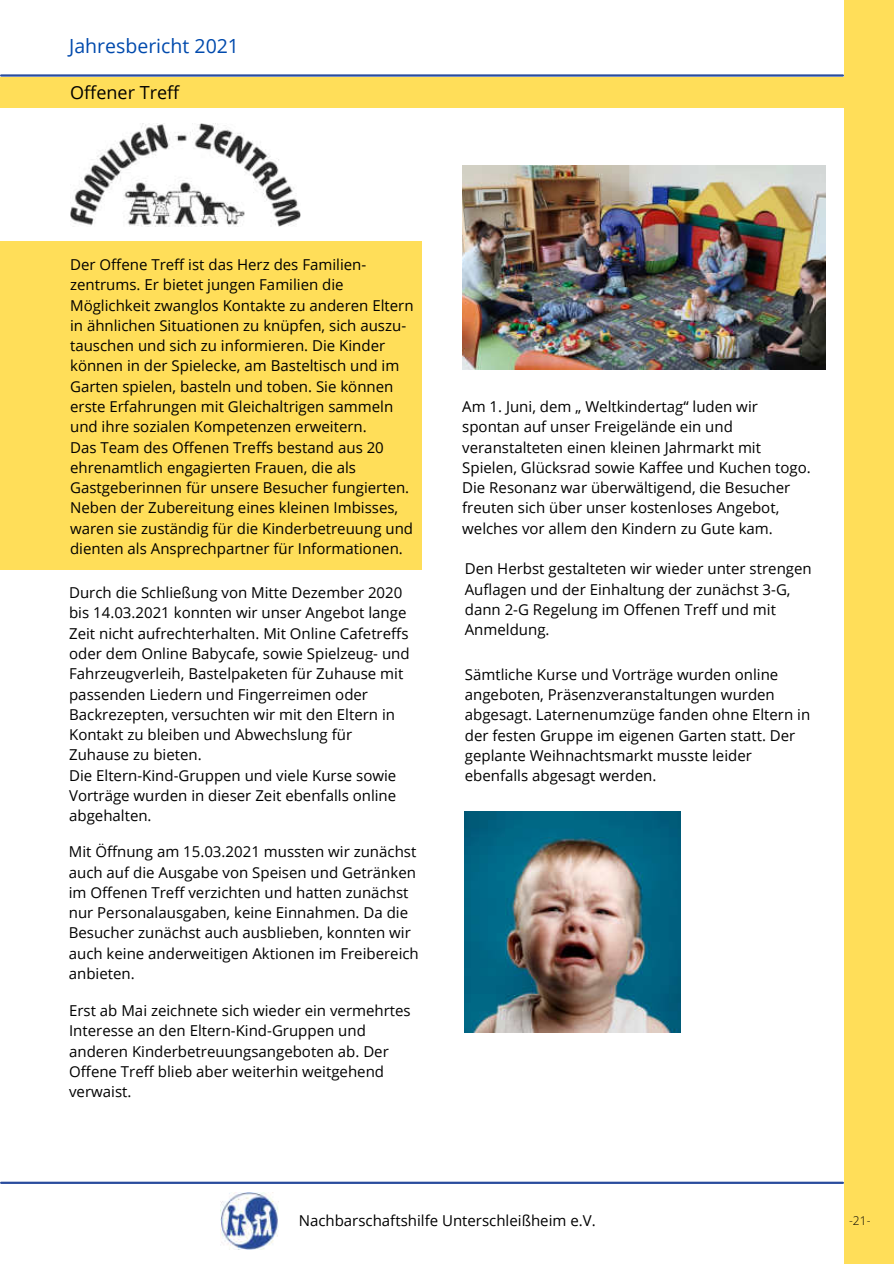
<style>
.page{position:relative;width:894px;height:1264px;background:#fff}
.page>*{position:absolute;margin:0;border:0;box-sizing:border-box;transform-origin:0 0}
.t1{font:19.5px "Open Sans";color:#004aad}
.t2{font:18px "Open Sans";color:#000}
.t3{font:15px/20.2px "Open Sans";color:#000}
.t4{font:300 12px "Open Sans";color:#000}
</style>
<div class="page">
<div style="left:844px;top:0;width:49px;height:1263px;background:#ffde59"></div>
<hr style="left:1px;top:74px;width:841px;height:3px;background:#294c9d">
<img style="left:221px;top:1192px;width:57px;height:56px">
<hr style="left:1px;top:1181px;width:841px;height:2px;background:#294c9d">
<div style="left:0;top:77px;width:843px;height:30px;background:#ffde59"></div>
<div style="left:0;top:241px;width:421px;height:329px;background:#ffde59"></div>
<img style="left:464px;top:811px;width:215px;height:221px">
<img style="left:462px;top:165px;width:362px;height:204px">
<img style="left:70px;top:124px;width:230px;height:102px">
<h1 class="t1" style="left:69px;top:33px;width:171px">Jahresbericht 2021</h1>
<p class="t2" style="left:70px;top:80px;width:111px">Offener Treff</p>
<p class="t3" style="left:70px;top:254px;width:345px">Der Offene Treff ist das Herz des Familien&shy;zentrums. Er bietet jungen Familien die Möglichkeit zwanglos Kontakte zu anderen Eltern in ähnlichen Situationen zu knüpfen, sich auszu&shy;tauschen und sich zu informieren. Die Kinder können in der Spielecke, am Basteltisch und im Garten spielen, basteln und toben. Sie können erste Erfahrungen mit Gleichaltrigen sammeln und ihre sozialen Kompetenzen erweitern.<br>Das Team des Offenen Treffs bestand aus 20 ehrenamtlich engagierten Frauen, die als Gastgeberinnen für unsere Besucher fungierten.<br>Neben der Zubereitung eines kleinen Imbisses, waren sie zuständig für die Kinderbetreuung und dienten als Ansprechpartner für Informationen.</p>
<p class="t3" style="left:69px;top:582px;width:342px">Durch die Schließung von Mitte Dezember 2020 bis 14.03.2021 konnten wir unser Angebot lange Zeit nicht aufrechterhalten. Mit Online Cafetreffs oder dem Online Babycafe, sowie Spielzeug- und Fahrzeugverleih, Bastelpaketen für Zuhause mit passenden Liedern und Fingerreimen oder Backrezepten, versuchten wir mit den Eltern in Kontakt zu bleiben und Abwechslung für Zuhause zu bieten.<br>Die Eltern-Kind-Gruppen und viele Kurse sowie Vorträge wurden in dieser Zeit ebenfalls online abgehalten.</p>
<p class="t3" style="left:69px;top:841px;width:351px">Mit Öffnung am 15.03.2021 mussten wir zunächst auch auf die Ausgabe von Speisen und Getränken im Offenen Treff verzichten und hatten zunächst nur Personalausgaben, keine Einnahmen. Da die Besucher zunächst auch ausblieben, konnten wir auch keine anderweitigen Aktionen im Freibereich anbieten.</p>
<p class="t3" style="left:69px;top:1000px;width:343px">Erst ab Mai zeichnete sich wieder ein vermehrtes Interesse an den Eltern-Kind-Gruppen und anderen Kinderbetreuungsangeboten ab. Der Offene Treff blieb aber weiterhin weitgehend verwaist.</p>
<p class="t3" style="left:462px;top:396px;width:350px">Am 1. Juni, dem „ Weltkindertag“ luden wir spontan auf unser Freigelände ein und veranstalteten einen kleinen Jahrmarkt mit Spielen, Glücksrad sowie Kaffee und Kuchen togo.<br>Die Resonanz war überwältigend, die Besucher freuten sich über unser kostenloses Angebot, welches vor allem den Kindern zu Gute kam.</p>
<p class="t3" style="left:464px;top:558px;width:348px">Den Herbst gestalteten wir wieder unter strengen Auflagen und der Einhaltung der zunächst 3-G, dann 2-G Regelung im Offenen Treff und mit Anmeldung.</p>
<p class="t3" style="left:464px;top:663px;width:347px">Sämtliche Kurse und Vorträge wurden online angeboten, Präsenzveranstaltungen wurden abgesagt. Laternenumzüge fanden ohne Eltern in der festen Gruppe im eigenen Garten statt. Der geplante Weihnachtsmarkt musste leider ebenfalls abgesagt werden.</p>
<p class="t3" style="left:298px;top:1210px;width:298px">Nachbarschaftshilfe Unterschleißheim e.V.</p>
<p class="t4" style="left:848px;top:1212px;width:23px">-21-</p>
</div>
